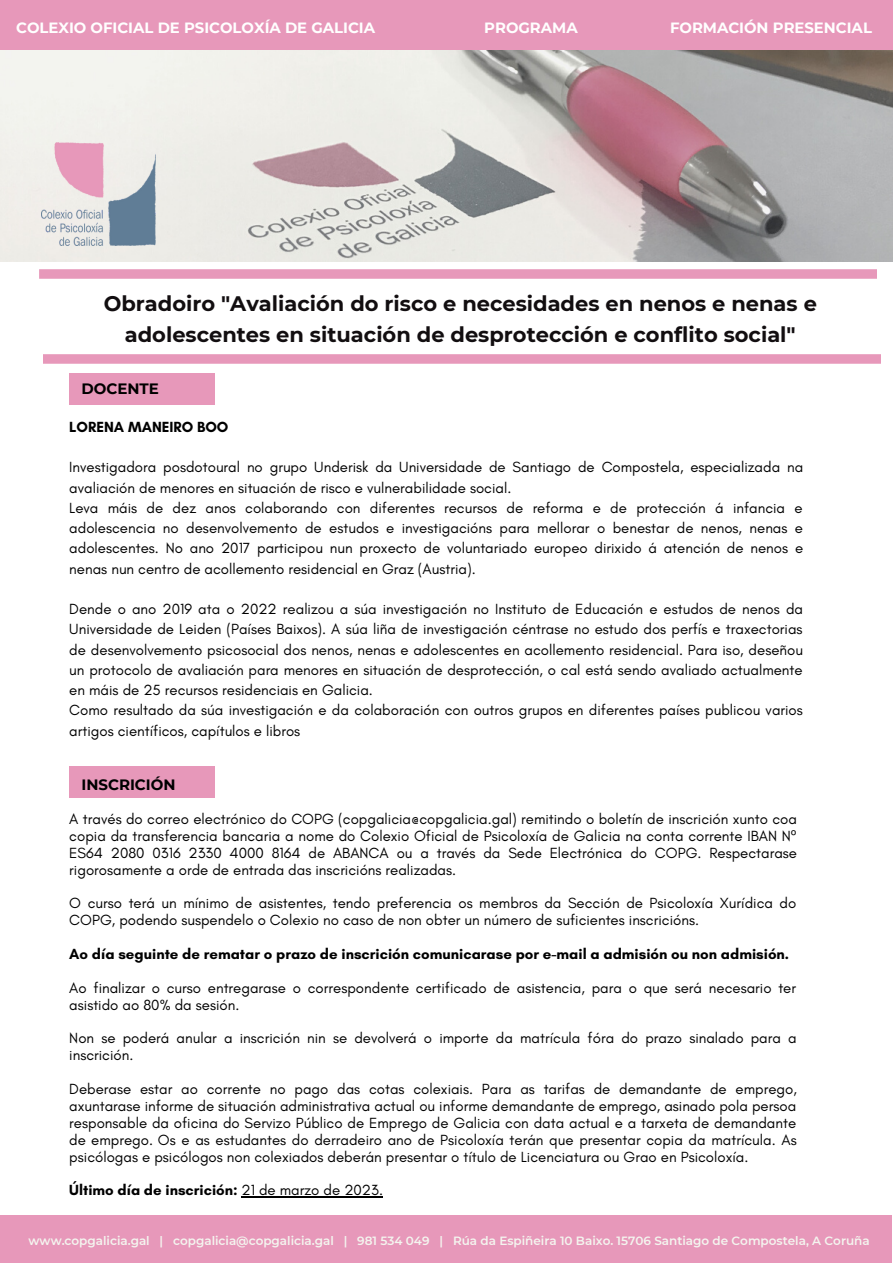
<style>
.page{position:relative;width:893px;height:1264px;background:#fff}
.page>*{position:absolute;margin:0;border:0;box-sizing:border-box;transform-origin:0 0}
.t1{font:700 21px/30.3px "Montserrat";color:#120e10;text-align:center}
.t2{font:15px/20.2px "Glacial Indifference";color:#000}
.t3{font:700 15px "Glacial Indifference";color:#000}
.t4{font:700 15px "Montserrat";color:#000}
.t5{font:700 14.85px "Montserrat";color:#fff}
.t6{font:600 12px "Montserrat";color:#f4f5ef}
.s1{font-family:"Noto Sans"}
.s2{font-weight:400}
</style>
<div class="page">
<img style="left:0;top:50px;width:892px;height:212px">
<svg style="left:43px;top:354px;width:837px;height:10px"></svg>
<svg style="left:39px;top:269px;width:838px;height:10px"></svg>
<div style="left:0;top:0;width:892px;height:50px;background:#e798ba"></div>
<div style="left:0;top:1215px;width:891px;height:47px;background:#e798ba"></div>
<img style="left:41px;top:142px;width:115px;height:104px">
<div style="left:69px;top:373px;width:146px;height:32px;background:#e798ba"></div>
<div style="left:69px;top:766px;width:146px;height:32px;background:#e798ba"></div>
<hr style="left:241px;top:1196px;width:142px;height:1px;background:#000">
<p class="t5" style="left:16px;top:18px;width:360px">COLEXIO OFICIAL DE PSICOLOXÍA DE GALICIA</p>
<p class="t5" style="left:484px;top:18px;width:95px">PROGRAMA</p>
<p class="t5" style="left:670px;top:18px;width:203px">FORMACIÓN PRESENCIAL</p>
<h1 class="t1" style="left:104px;top:288px;width:714px">Obradoiro "Avaliación do risco e necesidades en nenos e nenas e adolescentes en situación de desprotección e conflito social"</h1>
<p class="t4" style="left:81px;top:380px;width:79px">DOCENTE</p>
<p class="t3" style="left:69px;top:418px;width:161px">LORENA MANEIRO BOO</p>
<p class="t2" style="left:69px;top:457px;width:735px">Investigadora posdotoural no grupo Underisk da Universidade de Santiago de Compostela, especializada na avaliación de menores en situación de risco e vulnerabilidade social.<br>Leva máis de dez anos colaborando con diferentes recursos de reforma e de protección á infancia e adolescencia no desenvolvemento de estudos e investigacións para mellorar o benestar de nenos, nenas e adolescentes. No ano 2017 participou nun proxecto de voluntariado europeo dirixido á atención de nenos e nenas nun centro de acollemento residencial en Graz (Austria).</p>
<p class="t2" style="left:69px;top:598px;width:735px">Dende o ano 2019 ata o 2022 realizou a súa investigación no Instituto de Educación e estudos de nenos da Universidade de Leiden (Países Baixos). A súa liña de investigación céntrase no estudo dos perfís e traxectorias de desenvolvemento psicosocial dos nenos, nenas e adolescentes en acollemento residencial. Para iso, deseñou un protocolo de avaliación para menores en situación de desprotección, o cal está sendo avaliado actualmente en máis de 25 recursos residenciais en Galicia.<br>Como resultado da súa investigación e da colaboración con outros grupos en diferentes países publicou varios artigos científicos, capítulos e libros</p>
<p class="t4" style="left:81px;top:776px;width:96px">INSCRICIÓN</p>
<p class="t2" style="left:69px;top:810px;width:729px;line-height:16.8px;text-align:justify">A través do correo electrónico do COPG (copgalicia@copgalicia.gal) remitindo o boletín de inscrición xunto coa copia da transferencia bancaria a nome do Colexio Oficial de Psicoloxía de Galicia na conta corrente IBAN N<span class="s1">º </span>ES64 2080 0316 2330 4000 8164 de ABANCA ou a través da Sede Electrónica do COPG. Respectarase rigorosamente a orde de entrada das inscricións realizadas.</p>
<p class="t2" style="left:69px;top:894px;width:728px;line-height:16.8px">O curso terá un mínimo de asistentes, tendo preferencia os membros da Sección de Psicoloxía Xurídica do<br>COPG, podendo suspendelo o Colexio no caso de non obter un número de suficientes inscricións.</p>
<p class="t3" style="left:69px;top:944px;width:721px">Ao día seguinte de rematar o prazo de inscrición comunicarase por e-mail a admisión ou non admisión.</p>
<p class="t2" style="left:69px;top:979px;width:728px;line-height:16.8px">Ao finalizar o curso entregarase o correspondente certificado de asistencia, para o que será necesario ter asistido ao 80% da sesión.</p>
<p class="t2" style="left:69px;top:1029px;width:729px;line-height:16.8px">Non se poderá anular a inscrición nin se devolverá o importe da matrícula fóra do prazo sinalado para a inscrición.</p>
<p class="t2" style="left:69px;top:1080px;width:729px;line-height:16.8px;text-align:justify">Deberase estar ao corrente no pago das cotas colexiais. Para as tarifas de demandante de emprego, axuntarase informe de situación administrativa actual ou informe demandante de emprego, asinado pola persoa responsable da oficina do Servizo Público de Emprego de Galicia con data actual e a tarxeta de demandante de emprego. Os e as estudantes do derradeiro ano de Psicoloxía terán que presentar copia da matrícula. As psicólogas e psicólogos non colexiados deberán presentar o título de Licenciatura ou Grao en Psicoloxía.</p>
<p class="t3" style="left:69px;top:1180px;width:315px">Último día de inscrición: <span class="s2">21 de marzo de 2023.</span></p>
<p class="t6" style="left:29px;top:1232px;width:842px">www.copgalicia.gal | copgalicia@copgalicia.gal | 981 534 049 | Rúa da Espiñeira 10 Baixo. 15706 Santiago de Compostela, A Coruña</p>
</div>
